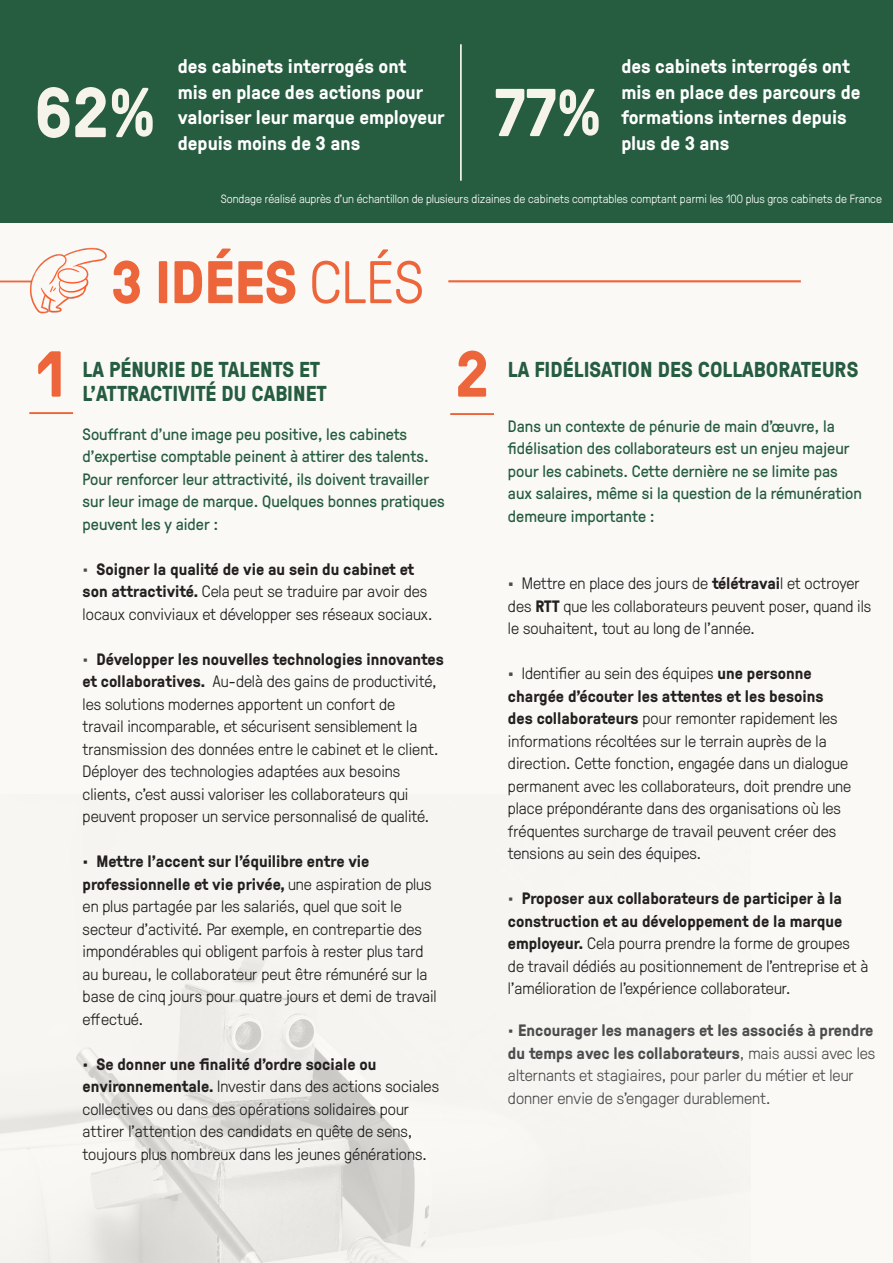
<style>
.page{position:relative;width:893px;height:1263px;background:#fff}
.page>*{position:absolute;margin:0;border:0;box-sizing:border-box;transform-origin:0 0}
.TEXTE{font:700 70.5px "GT Pressura";color:#f6f3eb}
.TEXTE-2{font:700 67.5px "GT Pressura";color:#f6f3eb}
.t1{font:700 64.8px "GT Pressura";color:#ed663b}
.TEXTE-3{font:700 60px "GT Pressura";letter-spacing:-.01em;color:#ed663b}
.t2{font:700 21.6px/24.3px "GT Pressura";color:#265c40}
.t3{font:700 19.5px/25.3px "GT Pressura";color:#fff}
.t4{font:300 16.5px/22.5px "GT Pressura";color:#231f20}
.t5{font:16.5px/22.5px "GT Pressura";color:#265c40}
.t6{font:300 16.5px/22.5px "GT Pressura";color:#4b4c4d}
.t7{font:700 16.5px "GT Pressura";color:#231f20}
.t8{font:300 12px "GT Pressura";color:#fff}
.s1{font-weight:300}
.s2{font-weight:300;color:#4b4c4d}
.s3{font-weight:700}
.s4{font-weight:400;color:#4b4c4d}
</style>
<div class="page">
<div style="left:0;top:0;width:893px;height:248px;background:#265c40"></div>
<div style="left:0;top:224px;width:893px;height:1039px;background:#faf9f5"></div>
<img style="left:0;top:947px;width:552px;height:316px">
<hr style="left:450px;top:413px;width:44px;height:2px;background:#ed663b">
<hr style="left:29px;top:412px;width:44px;height:2px;background:#ed663b">
<hr style="left:448px;top:280px;width:353px;height:2px;background:#ed663b">
<hr style="left:0;top:281px;width:51px;height:1px;background:#ed663b">
<img style="left:5px;top:248px;width:102px;height:66px">
<hr style="left:460px;top:44px;width:2px;height:137px;background:#f6f3eb">
<p class="TEXTE" style="left:34px;top:61px;width:123px">62%</p>
<p class="t3" style="left:178px;top:53px;width:268px">des cabinets interrogés ont<br>mis en place des actions pour valoriser leur marque employeur</p>
<p class="t3" style="left:178px;top:129px;width:184px">depuis moins de 3 ans</p>
<p class="TEXTE-2" style="left:494px;top:63px;width:109px">77%</p>
<p class="t3" style="left:621px;top:53px;width:241px">des cabinets interrogés ont mis en place des parcours de formations internes depuis</p>
<p class="t3" style="left:621px;top:129px;width:109px">plus de 3 ans</p>
<p class="t8" style="left:221px;top:190px;width:663px">Sondage réalisé auprès d’un échantillon de plusieurs dizaines de cabinets comptables comptant parmi les 100 plus gros cabinets de France</p>
<p class="TEXTE-3" style="left:111px;top:238px;width:315px">3 IDÉES <span class="s1">CLÉS</span></p>
<p class="t1" style="left:37px;top:327px;width:29px">1</p>
<p class="t1" style="left:455px;top:327px;width:35px">2</p>
<p class="t2" style="left:83px;top:356px;width:245px">LA PÉNURIE DE TALENTS ET<br>L’ATTRACTIVITÉ DU CABINET</p>
<p class="t5" style="left:83px;top:422px;width:364px">Souffrant d’une image peu positive, les cabinets d’expertise comptable peinent à attirer des talents.<br>Pour renforcer leur attractivité, ils doivent travailler sur leur image de marque. Quelques bonnes pratiques peuvent les y aider :</p>
<p class="t7" style="left:83px;top:557px;width:333px"><span class="s2">•</span> Soigner la qualité de vie au sein du cabinet et</p>
<p class="t4" style="left:83px;top:579px;width:352px"><span class="s3">son attractivité.</span> Cela peut se traduire par avoir des locaux conviviaux et développer ses réseaux sociaux.</p>
<p class="t7" style="left:83px;top:647px;width:363px"><span class="s2">•</span> Développer les nouvelles technologies innovantes</p>
<p class="t4" style="left:83px;top:669px;width:358px"><span class="s3">et collaboratives.</span> Au-delà des gains de productivité, les solutions modernes apportent un confort de travail incomparable, et sécurisent sensiblement la transmission des données entre le cabinet et le client.<br>Déployer des technologies adaptées aux besoins clients, c’est aussi valoriser les collaborateurs qui peuvent proposer un service personnalisé de qualité.</p>
<p class="t4" style="left:83px;top:849px;width:356px">• <span class="s3">Mettre l’accent sur l’équilibre entre vie professionnelle et vie privée,</span> une aspiration de plus en plus partagée par les salariés, quel que soit le secteur d’activité. Par exemple, en contrepartie des impondérables qui obligent parfois à rester plus tard au bureau, le collaborateur peut être rémunéré sur la base de cinq jours pour quatre jours et demi de travail effectué.</p>
<p class="t4" style="left:83px;top:1052px;width:358px">• <span class="s3">Se donner une finalité d’ordre sociale ou environnementale.</span> Investir dans des actions sociales collectives ou dans des opérations solidaires pour attirer l’attention des candidats en quête de sens, toujours plus nombreux dans les jeunes générations.</p>
<p class="t2" style="left:508px;top:356px;width:352px">LA FIDÉLISATION DES COLLABORATEURS</p>
<p class="t5" style="left:508px;top:414px;width:355px">Dans un contexte de pénurie de main d’œuvre, la fidélisation des collaborateurs est un enjeu majeur pour les cabinets. Cette dernière ne se limite pas aux salaires, même si la question de la rémunération demeure importante :</p>
<p class="t4" style="left:508px;top:571px;width:353px"><span class="s4">•</span> Mettre en place des jours de <span class="s3">télétravai</span>l et octroyer</p>
<p class="t4" style="left:508px;top:594px;width:365px">des <span class="s3">RTT</span> que les collaborateurs peuvent poser, quand ils le souhaitent, tout au long de l’année.</p>
<p class="t4" style="left:508px;top:661px;width:305px"><span class="s4">•</span> Identifier au sein des équipes <span class="s3">une personne</span></p>
<p class="t4" style="left:508px;top:684px;width:345px"><span class="s3">chargée d’écouter les attentes et les besoins des collaborateurs</span> pour remonter rapidement les informations récoltées sur le terrain auprès de la direction. Cette fonction, engagée dans un dialogue permanent avec les collaborateurs, doit prendre une place prépondérante dans des organisations où les fréquentes surcharge de travail peuvent créer des tensions au sein des équipes.</p>
<p class="t7" style="left:508px;top:886px;width:335px"><span class="s2">•</span> Proposer aux collaborateurs de participer à la</p>
<p class="t4" style="left:508px;top:909px;width:362px"><span class="s3">construction et au développement de la marque employeur.</span> Cela pourra prendre la forme de groupes de travail dédiés au positionnement de l’entreprise et à l’amélioration de l’expérience collaborateur.</p>
<p class="t6" style="left:508px;top:1018px;width:369px">• <span class="s3">Encourager les managers et les associés à prendre du temps avec les collaborateurs</span>, mais aussi avec les alternants et stagiaires, pour parler du métier et leur donner envie de s’engager durablement.</p>
</div>
